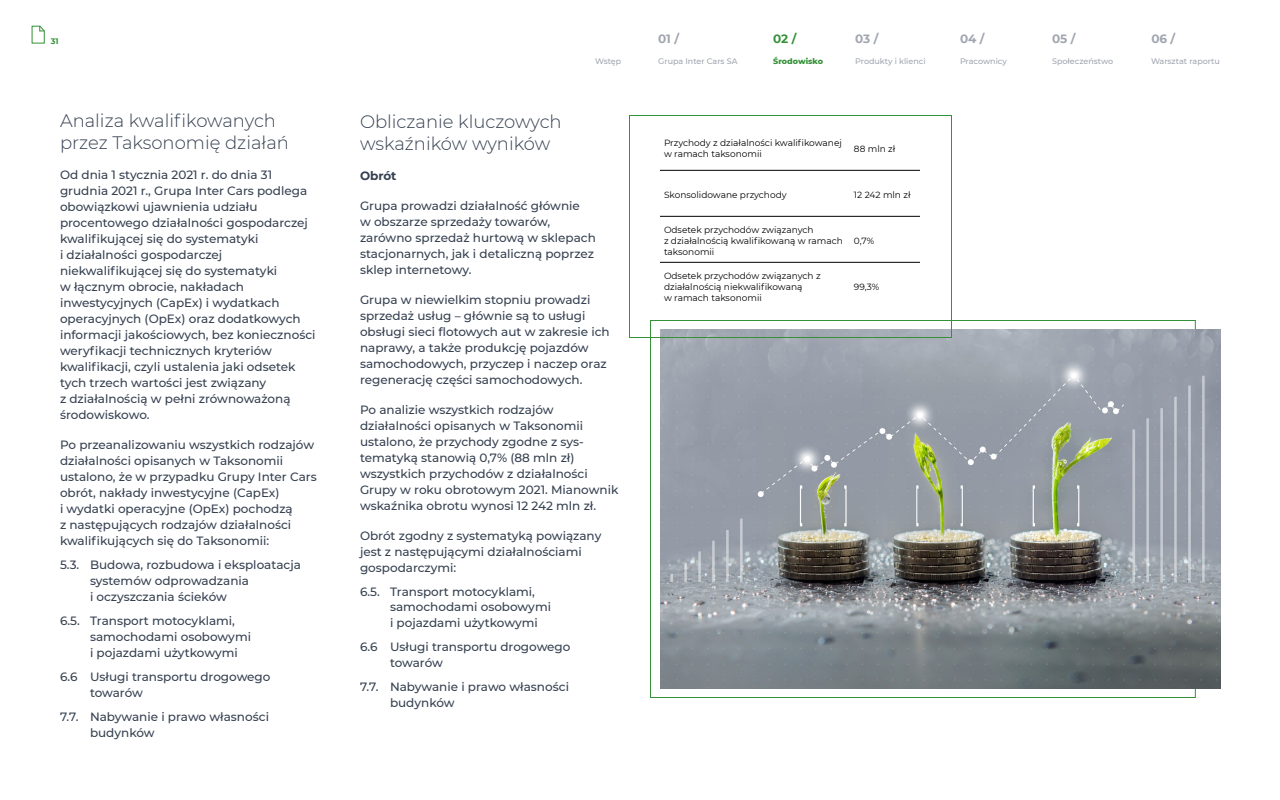
<style>
.page{position:relative;width:1280px;height:800px;background:#fff}
.page>*{position:absolute;margin:0;border:0;box-sizing:border-box;transform-origin:0 0}
.t1{font:300 18px/21.6px "Montserrat";color:#354050}
.t2{font:500 12px/16px "Montserrat";color:#354050}
.t3{font:700 12px "Montserrat";color:#a1a5b0}
.t4{font:700 12px "Montserrat";color:#354050}
.t5{font:700 12px "Montserrat";color:#359138}
.t6{font:9px/11px "Montserrat";color:#000}
.t7{font:500 8px "Montserrat";color:#a1a5b0}
.t8{font:800 8px "Montserrat";color:#359138}
.t9{font:700 8px "Montserrat";color:#359138}
</style>
<div class="page">
<svg style="left:31px;top:25px;width:14px;height:19px"></svg>
<hr style="left:660px;top:170px;width:190px;height:1px;background:#000">
<hr style="left:850px;top:170px;width:70px;height:1px;background:#000">
<hr style="left:660px;top:216px;width:190px;height:1px;background:#000">
<hr style="left:850px;top:216px;width:70px;height:1px;background:#000">
<hr style="left:660px;top:262px;width:190px;height:1px;background:#000">
<hr style="left:850px;top:262px;width:70px;height:1px;background:#000">
<div style="left:650px;top:320px;width:546px;height:378px;background:#fff;border:1px solid #359138"></div>
<img style="left:660px;top:329px;width:560px;height:360px">
<div style="left:629px;top:115px;width:323px;height:223px;border:1px solid #359138"></div>
<p class="t9" style="left:51px;top:35px;width:9px">31</p>
<h1 class="t1" style="left:60px;top:110px;width:230px">Analiza kwalifikowanych przez Taksonomię działań</h1>
<p class="t2" style="left:60px;top:166px;width:257px">Od dnia 1 stycznia 2021 r. do dnia 31 grudnia 2021 r., Grupa Inter Cars podlega obowiązkowi ujawnienia udziału procentowego działalności gospodarczej kwalifikującej się do systematyki<br>i działalności gospodarczej niekwalifikującej się do systematyki<br>w łącznym obrocie, nakładach inwestycyjnych (CapEx) i wydatkach operacyjnych (OpEx) oraz dodatkowych informacji jakościowych, bez konieczności weryfikacji technicznych kryteriów kwalifikacji, czyli ustalenia jaki odsetek tych trzech wartości jest związany<br>z działalnością w pełni zrównoważoną środowiskowo.</p>
<p class="t2" style="left:60px;top:436px;width:258px">Po przeanalizowaniu wszystkich rodzajów działalności opisanych w Taksonomii ustalono, że w przypadku Grupy Inter Cars obrót, nakłady inwestycyjne (CapEx)<br>i wydatki operacyjne (OpEx) pochodzą<br>z następujących rodzajów działalności kwalifikujących się do Taksonomii:</p>
<p class="t2" style="left:90px;top:556px;width:213px;text-indent:-30px">5.3. Budowa, rozbudowa i eksploatacja systemów odprowadzania<br>i oczyszczania ścieków</p>
<p class="t2" style="left:90px;top:612px;width:163px;text-indent:-30px">6.5. Transport motocyklami, samochodami osobowymi i pojazdami użytkowymi</p>
<p class="t2" style="left:90px;top:668px;width:182px;text-indent:-30px">6.6 Usługi transportu drogowego towarów</p>
<p class="t2" style="left:90px;top:708px;width:181px;text-indent:-30px">7.7. Nabywanie i prawo własności budynków</p>
<p class="t7" style="left:595px;top:55px;width:28px">Wstęp</p>
<h1 class="t1" style="left:360px;top:110px;width:203px">Obliczanie kluczowych wskaźników wyników</h1>
<p class="t4" style="left:360px;top:167px;width:38px">Obrót</p>
<p class="t2" style="left:360px;top:197px;width:237px">Grupa prowadzi działalność głównie<br>w obszarze sprzedaży towarów, zarówno sprzedaż hurtową w sklepach stacjonarnych, jak i detaliczną poprzez sklep internetowy.</p>
<p class="t2" style="left:360px;top:291px;width:251px">Grupa w niewielkim stopniu prowadzi sprzedaż usług – głównie są to usługi obsługi sieci flotowych aut w zakresie ich naprawy, a także produkcję pojazdów samochodowych, przyczep i naczep oraz regenerację części samochodowych.</p>
<p class="t2" style="left:360px;top:401px;width:260px">Po analizie wszystkich rodzajów działalności opisanych w Taksonomii ustalono, że przychody zgodne z sys&shy;tematyką stanowią 0,7% (88 mln zł) wszystkich przychodów z działalności Grupy w roku obrotowym 2021. Mianownik wskaźnika obrotu wynosi 12 242 mln zł.</p>
<p class="t2" style="left:360px;top:527px;width:243px">Obrót zgodny z systematyką powiązany jest z następującymi działalnościami gospodarczymi:</p>
<p class="t2" style="left:390px;top:583px;width:163px;text-indent:-30px">6.5. Transport motocyklami, samochodami osobowymi i pojazdami użytkowymi</p>
<p class="t2" style="left:390px;top:639px;width:182px;text-indent:-30px">6.6 Usługi transportu drogowego towarów</p>
<p class="t2" style="left:390px;top:679px;width:181px;text-indent:-30px">7.7. Nabywanie i prawo własności budynków</p>
<p class="t3" style="left:658px;top:30px;width:22px">01 /</p>
<p class="t5" style="left:773px;top:30px;width:25px">02 /</p>
<p class="t3" style="left:855px;top:30px;width:25px">03 /</p>
<p class="t3" style="left:960px;top:30px;width:26px">04 /</p>
<p class="t3" style="left:1052px;top:30px;width:25px">05 /</p>
<p class="t3" style="left:1151px;top:30px;width:25px">06 /</p>
<p class="t7" style="left:658px;top:55px;width:81px">Grupa Inter Cars SA</p>
<p class="t8" style="left:773px;top:55px;width:51px">Środowisko</p>
<p class="t7" style="left:855px;top:55px;width:72px">Produkty i klienci</p>
<p class="t7" style="left:960px;top:55px;width:48px">Pracownicy</p>
<p class="t7" style="left:1052px;top:55px;width:63px">Społeczeństwo</p>
<p class="t7" style="left:1151px;top:55px;width:71px">Warsztat raportu</p>
<p class="t6" style="left:664px;top:137px;width:179px">Przychody z działalności kwalifikowanej w ramach taksonomii</p>
<p class="t6" style="left:854px;top:143px;width:43px">88 mln zł</p>
<p class="t6" style="left:664px;top:189px;width:124px">Skonsolidowane przychody</p>
<p class="t6" style="left:854px;top:189px;width:58px">12 242 mln zł</p>
<p class="t6" style="left:664px;top:224px;width:180px">Odsetek przychodów związanych<br>z działalnością kwalifikowaną w ramach taksonomii</p>
<p class="t6" style="left:854px;top:235px;width:22px">0,7%</p>
<p class="t6" style="left:664px;top:270px;width:158px">Odsetek przychodów związanych z działalnością niekwalifikowaną<br>w ramach taksonomii</p>
<p class="t6" style="left:854px;top:281px;width:27px">99,3%</p>
</div>
